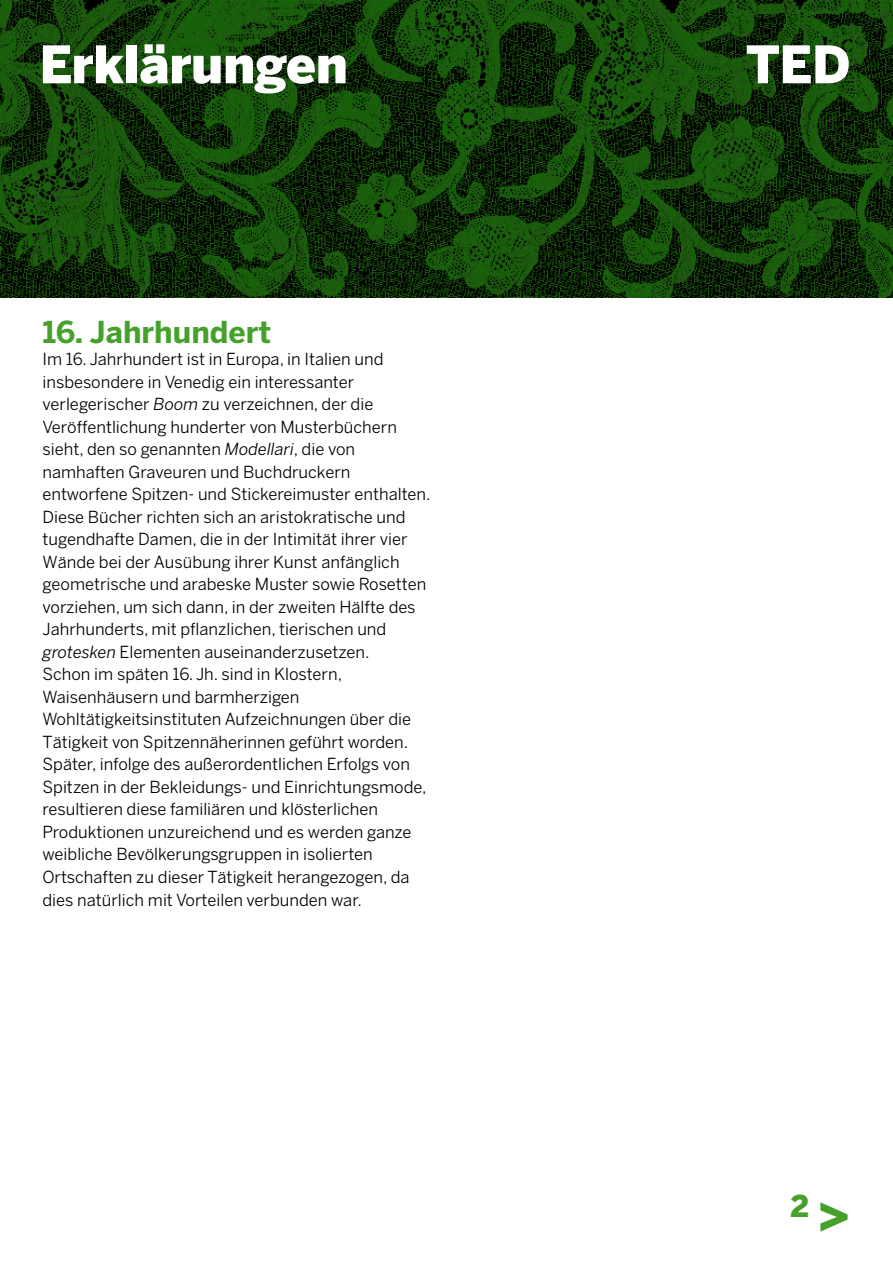
<style>
.page{position:relative;width:893px;height:1263px;background:#fff}
.page>*{position:absolute;margin:0;border:0;box-sizing:border-box;transform-origin:0 0}
.t1{font:900 51.3px "Benton Sans";letter-spacing:-.01em;color:#fff}
.t2{font:700 30px "Benton Sans";color:#45a12b}
.t3{font:900 29.85px "Benton Sans";color:#45a12b}
.t4{font:16.5px/22.5px "Benton Sans";color:#000}
.s1{font-style:italic}
.s2{font-size:51.3px}
</style>
<div class="page">
<img style="left:0;top:0;width:893px;height:298px">
<h1 class="t1" style="left:39px;top:34px;width:310px">Erklärungen</h1>
<h2 class="t2" style="left:43px;top:314px;width:230px">16. Jahrhundert</h2>
<p class="t4" style="left:43px;top:348px;width:390px">Im 16. Jahrhundert ist in Europa, in Italien und insbesondere in Venedig ein interessanter verlegerischer <span class="s1">Boom</span> zu verzeichnen, der die Veröffentlichung hunderter von Musterbüchern sieht, den so genannten <span class="s1">Modellari</span>, die von namhaften Graveuren und Buchdruckern entworfene Spitzen- und Stickereimuster enthalten.<br>Diese Bücher richten sich an aristokratische und tugendhafte Damen, die in der Intimität ihrer vier Wände bei der Ausübung ihrer Kunst anfänglich geometrische und arabeske Muster sowie Rosetten vorziehen, um sich dann, in der zweiten Hälfte des Jahrhunderts, mit pflanzlichen, tierischen und <span class="s1">grotesken</span> Elementen auseinanderzusetzen.<br>Schon im späten 16. Jh. sind in Klostern, Waisenhäusern und barmherzigen Wohltätigkeitsinstituten Aufzeichnungen über die Tätigkeit von Spitzennäherinnen geführt worden.<br>Später, infolge des außerordentlichen Erfolgs von Spitzen in der Bekleidungs- und Einrichtungsmode, resultieren diese familiären und klösterlichen Produktionen unzureichend und es werden ganze weibliche Bevölkerungsgruppen in isolierten Ortschaften zu dieser Tätigkeit herangezogen, da dies natürlich mit Vorteilen verbunden war.</p>
<h1 class="t1" style="left:746px;top:34px;width:106px">TED</h1>
<h3 class="t3" style="left:790px;top:1188px;width:61px">2 <span class="s2">&gt;</span></h3>
</div>
